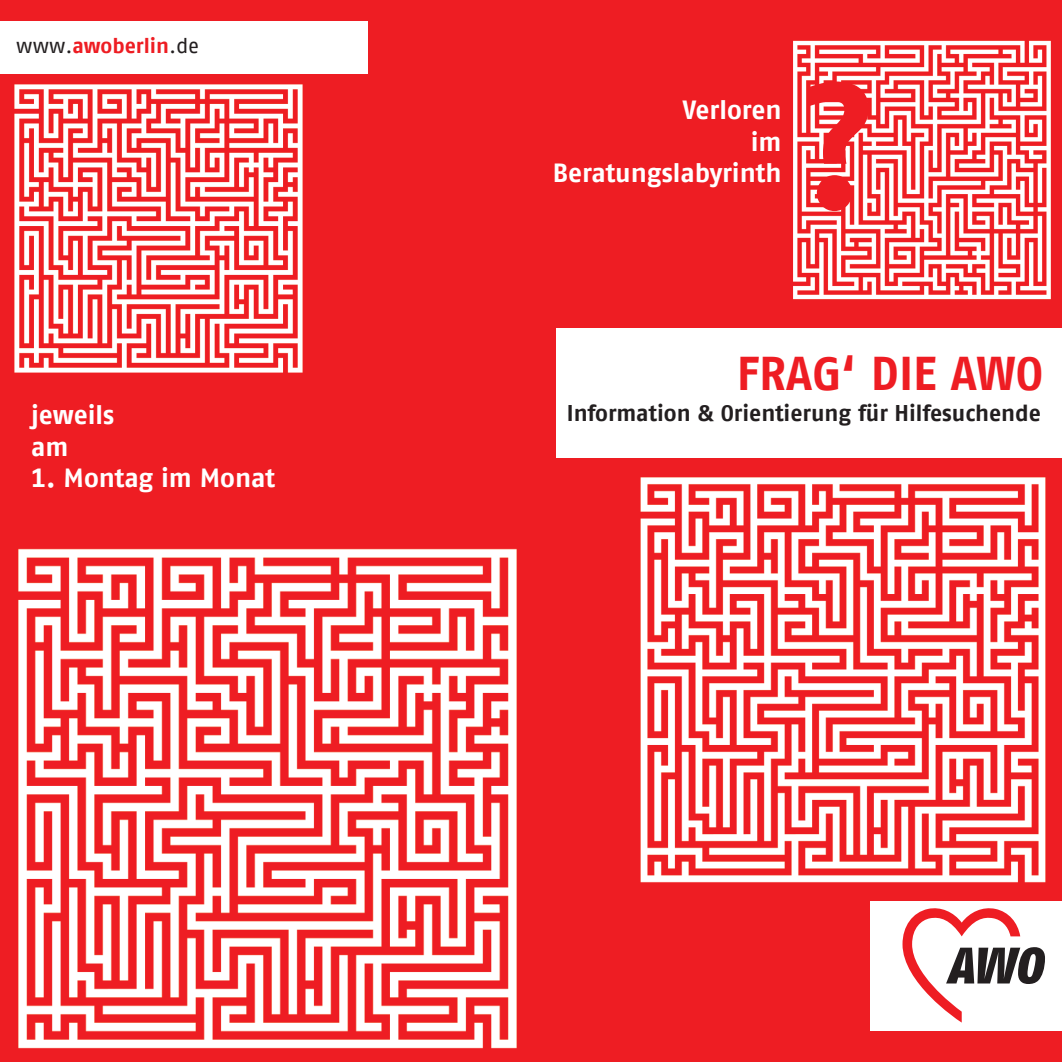
<style>
.page{position:relative;width:1062px;height:1062px;background:#ee1d23}
.page>*{position:absolute;margin:0;border:0;box-sizing:border-box;transform-origin:0 0}
.t1{font:700 175px "AWO Fago Office";color:#ee1d23}
.t2{font:700 47.25px "AWO Fago Office";color:#ee1d23}
.t3{font:700 26.25px/31.5px "AWO Fago Office";letter-spacing:-.005em;color:#fff;text-align:right}
.t4{font:700 22.75px "AWO Fago Office";color:#231f20}
.t5{font:700 21px "AWO Fago Office";letter-spacing:-.005em;color:#ee1d23}
.s1{font-weight:400;color:#231f20}
</style>
<div class="page">
<img style="left:18px;top:548px;width:499px;height:501px">
<div style="left:556px;top:328px;width:506px;height:129px;background:#fff"></div>
<img style="left:793px;top:40px;width:258px;height:260px">
<img style="left:640px;top:477px;width:406px;height:406px">
<img style="left:14px;top:84px;width:289px;height:289px">
<div style="left:871px;top:901px;width:191px;height:130px;background:#fff"></div>
<div style="left:0;top:21px;width:367px;height:53px;background:#fff"></div>
<svg style="left:902px;top:908px;width:143px;height:114px"></svg>
<p class="t5" style="left:16px;top:33px;width:184px"><span class="s1">www.</span>awoberlin<span class="s1">.de</span></p>
<p class="t3" style="left:553px;top:94px;width:230px">Verloren<br>im<br>Beratungslabyrinth</p>
<h1 class="t1" style="left:801px;top:42px;width:77px">?</h1>
<h2 class="t2" style="left:737px;top:346px;width:308px">FRAG‘ DIE AWO</h2>
<p class="t3" style="left:31px;top:399px;width:85px">jeweils</p>
<p class="t4" style="left:567px;top:400px;width:475px">Information &amp; Orientierung für Hilfesuchende</p>
<p class="t3" style="left:31px;top:430px;width:39px">am</p>
<p class="t3" style="left:31px;top:462px;width:246px">1. Montag im Monat</p>
</div>
